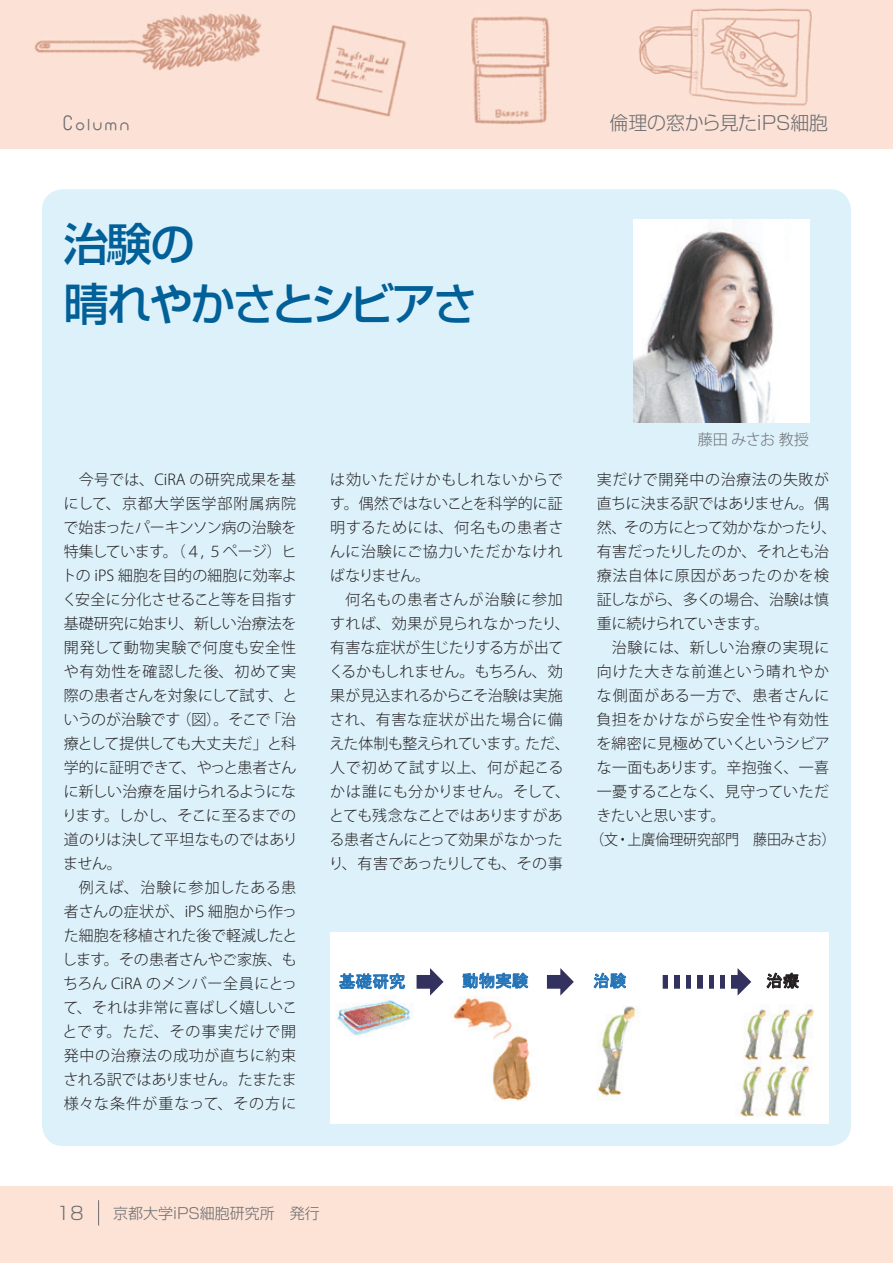
<style>
.page{position:relative;width:893px;height:1263px;background:#fff}
.page>*{position:absolute;margin:0;border:0;box-sizing:border-box;transform-origin:0 0}
.t1{font:500 45px/60px "Shin Go Pro";letter-spacing:-.075em;color:#016098}
.t2{font:22.5px "Ci RA Font Light";letter-spacing:.13em;color:#6c6d70}
.t3{font:300 18.9px "Shin Go Pro";color:#6c6d70}
.t4{font:300 18px "Shin Go Pro";color:#6c6d70}
.t5{font:16.65px "MS P Gothic";letter-spacing:.005em;color:#2373b7}
.t6{font:16.65px "MS P Gothic";color:#231f20}
.t7{font:300 15px/24px "Koz Go Pr 6 N";color:#231f20;text-align:justify}
.t8{font:300 15px "Koz Go Pr 6 N";letter-spacing:.055em;color:#231f20}
.t9{font:300 15px "Koz Go Pr 6 N";letter-spacing:-.045em;color:#231f20}
.t10{font:300 15px "Shin Go Pro";color:#6c6d70}
.t11{font:300 15px "Koz Go Pr 6 N";letter-spacing:.045em;color:#231f20}
.t12{font:300 15px "Koz Go Pr 6 N";letter-spacing:.05em;color:#231f20}
.t13{font:300 15px "Koz Go Pr 6 N";letter-spacing:-.04em;color:#231f20}
.t14{font:300 15px "Koz Go Pr 6 N";letter-spacing:-.015em;color:#6c6d70}
</style>
<div class="page">
<div style="left:0;top:1186px;width:893px;height:77px;background:#fde2d6"></div>
<img style="left:0;top:0;width:893px;height:149px">
<svg style="left:98px;top:1200px;width:1px;height:25px"></svg>
<div style="left:42px;top:189px;width:809px;height:957px;background:#ddf1fa;border-radius:21px"></div>
<div style="left:330px;top:932px;width:499px;height:191px;background:#fff"></div>
<img style="left:335px;top:1000px;width:76px;height:35px">
<svg style="left:417px;top:968px;width:26px;height:27px"></svg>
<svg style="left:339px;top:973px;width:66px;height:16px"></svg>
<svg style="left:463px;top:973px;width:65px;height:24px"></svg>
<svg style="left:547px;top:968px;width:27px;height:27px"></svg>
<svg style="left:594px;top:972px;width:32px;height:17px"></svg>
<svg style="left:663px;top:968px;width:88px;height:27px"></svg>
<svg style="left:766px;top:972px;width:33px;height:16px"></svg>
<img style="left:453px;top:997px;width:79px;height:104px">
<img style="left:597px;top:1006px;width:38px;height:95px">
<img style="left:736px;top:1009px;width:78px;height:108px">
<div style="left:668px;top:968px;width:6px;height:29px;background:#fff"></div>
<div style="left:680px;top:967px;width:6px;height:29px;background:#fff"></div>
<div style="left:691px;top:968px;width:6px;height:29px;background:#fff"></div>
<div style="left:703px;top:972px;width:5px;height:28px;background:#fff"></div>
<div style="left:714px;top:972px;width:6px;height:28px;background:#fff"></div>
<div style="left:725px;top:972px;width:6px;height:28px;background:#fff"></div>
<img style="left:634px;top:219px;width:175px;height:203px">
<h2 class="t2" style="left:64px;top:115px;width:67px">Column</h2>
<p class="t3" style="left:609px;top:107px;width:220px">倫理の窓から見たiPS細胞</p>
<h1 class="t1" style="left:64px;top:208px;width:415px">治験の<br>晴れやかさとシビアさ</h1>
<p class="t14" style="left:698px;top:431px;width:112px">藤田 みさお 教授</p>
<p class="t7" style="left:62px;top:468px;width:238px;text-indent:17px">今号では、CiRA の研究成果を基にして、京都大学医学部附属病院で始まったパーキンソン病の治験を特集しています。（４, ５ページ）ヒトの iPS 細胞を目的の細胞に効率よく安全に分化させること等を目指す基礎研究に始まり、新しい治療法を開発して動物実験で何度も安全性や有効性を確認した後、初めて実際の患者さんを対象にして試す、というのが治験です（図）。そこで「治療として提供しても大丈夫だ」と科学的に証明できて、やっと患者さんに新しい治療を届けられるようになります。しかし、そこに至るまでの道のりは決して平坦なものではありません。</p>
<p class="t7" style="left:62px;top:876px;width:237px;text-indent:16px">例えば、治験に参加したある患者さんの症状が、iPS 細胞から作った細胞を移植された後で軽減したとします。その患者さんやご家族、もちろん CiRA のメンバー全員にとって、それは非常に喜ばしく嬉しいことです。ただ、その事実だけで開発中の治療法の成功が直ちに約束される訳ではありません。たまたま様々な条件が重なって、その方に</p>
<p class="t7" style="left:330px;top:468px;width:235px">は効いただけかもしれないからです。偶然ではないことを科学的に証明するためには、何名もの患者さんに治験にご協力いただかなければなりません。</p>
<p class="t7" style="left:329px;top:588px;width:243px;text-align:left;text-indent:17px">何名もの患者さんが治験に参加すれば、効果が見られなかったり、有害な症状が生じたりする方が出てくるかもしれません。もちろん、効果が見込まれるからこそ治験は実施され、有害な症状が出た場合に備えた体制も整えられています。ただ、人で初めて試す以上、何が起こるかは誰にも分かりません。そして、とても残念なことではありますがある患者さんにとって効果がなかったり、有害であったりしても、その事</p>
<p class="t7" style="left:597px;top:468px;width:241px;text-align:left">実だけで開発中の治療法の失敗が直ちに決まる訳ではありません。偶然、その方にとって効かなかったり、有害だったりしたのか、それとも治療法自体に原因があったのかを検証しながら、多くの場合、治験は慎重に続けられていきます。</p>
<p class="t8" style="left:612px;top:639px;width:219px">治験には、新しい治療の実現に</p>
<p class="t8" style="left:597px;top:663px;width:234px">向けた大きな前進という晴れやか</p>
<p class="t11" style="left:597px;top:687px;width:234px">な側面がある一方で、患者さんに</p>
<p class="t12" style="left:596px;top:711px;width:234px">負担をかけながら安全性や有効性</p>
<p class="t7" style="left:596px;top:732px;width:235px">を綿密に見極めていくというシビア</p>
<p class="t7" style="left:597px;top:756px;width:234px">な一面もあります。辛抱強く、一喜</p>
<p class="t9" style="left:597px;top:783px;width:234px">一憂することなく、見守っていただ</p>
<p class="t13" style="left:596px;top:807px;width:131px">きたいと思います。</p>
<p class="t7" style="left:590px;top:828px;width:248px">（文・上廣倫理研究部門　藤田みさお）</p>
<p class="t5" style="left:339px;top:973px;width:68px">基礎研究</p>
<p class="t5" style="left:462px;top:972px;width:68px">動物実験</p>
<p class="t5" style="left:593px;top:972px;width:35px">治験</p>
<p class="t6" style="left:766px;top:972px;width:35px">治療</p>
<p class="t4" style="left:57px;top:1198px;width:29px">18</p>
<p class="t10" style="left:113px;top:1201px;width:208px">京都大学iPS細胞研究所　発行</p>
</div>
